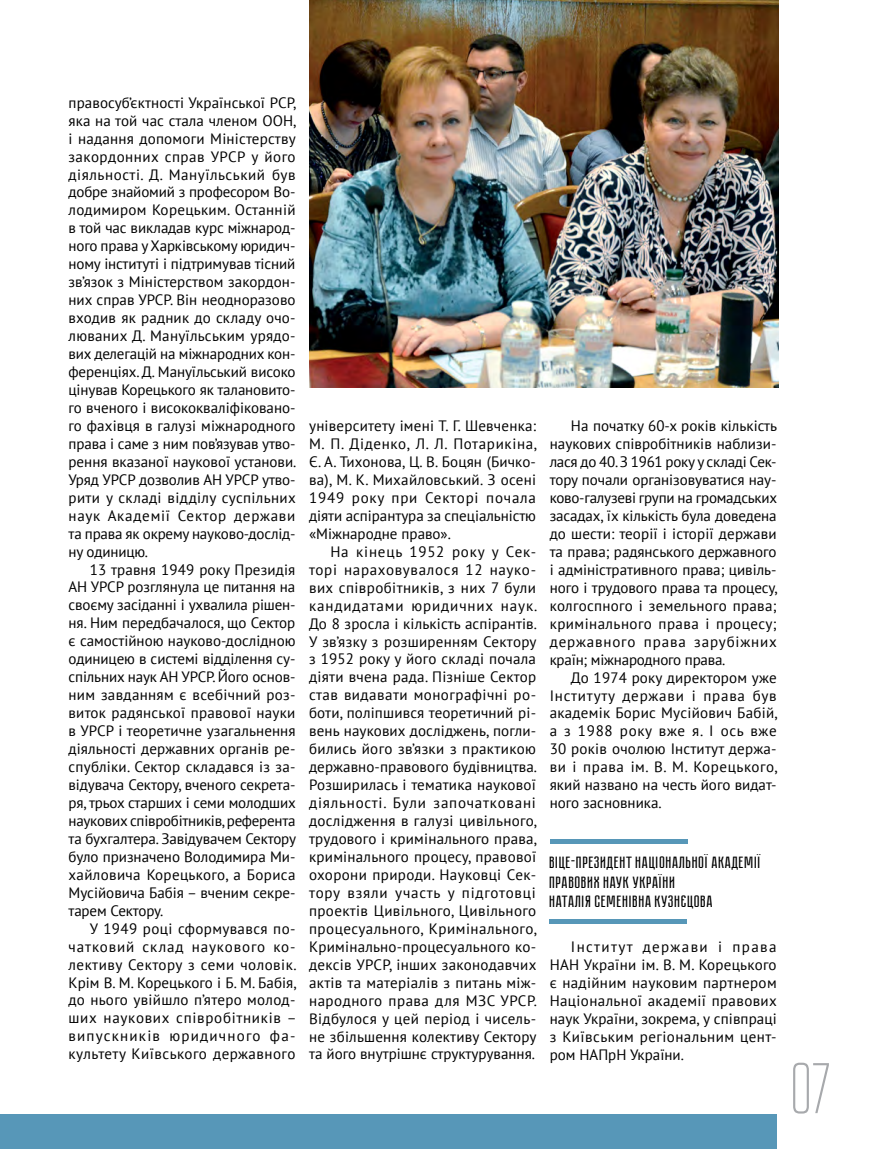
<style>
.page{position:relative;width:872px;height:1149px;background:#fff}
.page>*{position:absolute;margin:0;border:0;box-sizing:border-box;transform-origin:0 0}
.t1{font:72px "Pobeda";color:#a7a9ac}
.t2{font:700 16.5px/19.5px "Pobeda";letter-spacing:-.01em;color:#000}
.t3{font:15px/18px "PT Sans";color:#000;text-align:justify}
</style>
<div class="page">
<div style="left:0;top:1114px;width:776px;height:34px;background:#5797b8"></div>
<img style="left:309px;top:0;width:470px;height:387px">
<div style="left:550px;top:838px;width:137px;height:5px;background:#5797b8"></div>
<div style="left:549px;top:919px;width:138px;height:5px;background:#5797b8"></div>
<p class="t3" style="left:69px;top:93px;width:230px;text-align:left">правосуб’єктності Української РСР, яка на той час стала членом ООН, і надання допомоги Міністерству закордонних справ УРСР у його діяльності. Д. Мануїльський був добре знайомий з професором Во&shy;лодимиром Корецьким. Останній в той час викладав курс міжнарод&shy;ного права у Харківському юридич&shy;ному інституті і підтримував тісний зв’язок з Міністерством закордон&shy;них справ УРСР. Він неодноразово входив як радник до складу очо&shy;люваних Д. Мануїльським урядо&shy;вих делегацій на міжнародних кон&shy;ференціях. Д. Мануїльський високо цінував Корецького як талановито&shy;го вченого і висококваліфіковано&shy;го фахівця в галузі міжнародного права і саме з ним пов’язував утво&shy;рення вказаної наукової установи.<br>Уряд УРСР дозволив АН УРСР утво&shy;рити у складі відділу суспільних наук Академії Сектор держави та права як окрему науково-дослід&shy;ну одиницю.</p>
<p class="t3" style="left:69px;top:559px;width:229px;text-indent:21px">13 травня 1949 року Президія АН УРСР розглянула це питання на своєму засіданні і ухвалила рішен&shy;ня. Ним передбачалося, що Сектор є самостійною науково-дослідною одиницею в системі відділення су&shy;спільних наук АН УРСР. Його основ&shy;ним завданням є всебічний роз&shy;виток радянської правової науки в УРСР і теоретичне узагальнення діяльності державних органів ре&shy;спубліки. Сектор складався із за&shy;відувача Сектору, вченого секрета&shy;ря, трьох старших і семи молодших наукових співробітників, референта та бухгалтера. Завідувачем Сектору було призначено Володимира Ми&shy;хайловича Корецького, а Бориса Мусійовича Бабія – вченим секре&shy;тарем Сектору.</p>
<p class="t3" style="left:69px;top:918px;width:230px;text-indent:21px">У 1949 році сформувався по&shy;чатковий склад наукового ко&shy;лективу Сектору з семи чоловік.<br>Крім В. М. Корецького і Б. М. Бабія, до нього увійшло п’ятеро молод&shy;ших наукових співробітників – випускників юридичного фа&shy;культету Київського державного</p>
<p class="t3" style="left:309px;top:416px;width:230px">університету імені Т. Г. Шевченка:<br>М. П. Діденко, Л. Л. Потарикіна, Є. А. Тихонова, Ц. В. Боцян (Бичко&shy;ва), М. К. Михайловський. З осені 1949 року при Секторі почала діяти аспірантура за спеціальністю «Міжнародне право».</p>
<p class="t3" style="left:309px;top:542px;width:230px;text-indent:21px">На кінець 1952 року у Сек&shy;торі нараховувалося 12 науко&shy;вих співробітників, з них 7 були кандидатами юридичних наук.<br>До 8 зросла і кількість аспірантів.<br>У зв’язку з розширенням Сектору з 1952 року у його складі почала діяти вчена рада. Пізніше Сектор став видавати монографічні ро&shy;боти, поліпшився теоретичний рі&shy;вень наукових досліджень, погли&shy;бились його зв’язки з практикою державно-правового будівництва.<br>Розширилась і тематика наукової діяльності. Були започатковані дослідження в галузі цивільного, трудового і кримінального права, кримінального процесу, правової охорони природи. Науковці Сек&shy;тору взяли участь у підготовці проектів Цивільного, Цивільного процесуального, Кримінального, Кримінально-процесуального ко&shy;дексів УРСР, інших законодавчих актів та матеріалів з питань між&shy;народного права для МЗС УРСР.<br>Відбулося у цей період і чисель&shy;не збільшення колективу Сектору та його внутрішнє структурування.</p>
<p class="t3" style="left:549px;top:416px;width:230px;text-indent:21px">На початку 60-х років кількість наукових співробітників наблизи&shy;лася до 40. З 1961 року у складі Сек&shy;тору почали організовуватися нау&shy;ково-галузеві групи на громадських засадах, їх кількість була доведена до шести: теорії і історії держави та права; радянського державного і адміністративного права; цивіль&shy;ного і трудового права та процесу, колгоспного і земельного права; кримінального права і процесу; державного права зарубіжних країн; міжнародного права.</p>
<p class="t3" style="left:549px;top:667px;width:230px;text-indent:21px">До 1974 року директором уже Інституту держави і права був академік Борис Мусійович Бабій, а з 1988 року вже я. І ось вже 30 років очолюю Інститут держа&shy;ви і права ім. В. М. Корецького, який названо на честь його видат&shy;ного засновника.</p>
<p class="t2" style="left:549px;top:852px;width:214px">Віце-президент Національної академії правових наук України<br>Наталія Семенівна Кузнєцова</p>
<p class="t3" style="left:549px;top:936px;width:229px;text-indent:21px">Інститут держави і права НАН України ім. В. М. Корецького є надійним науковим партнером Національної академії правових наук України, зокрема, у співпраці з Київським регіональним цент&shy;ром НАПрН України.</p>
<h1 class="t1" style="left:793px;top:1048px;width:46px">07</h1>
</div>
